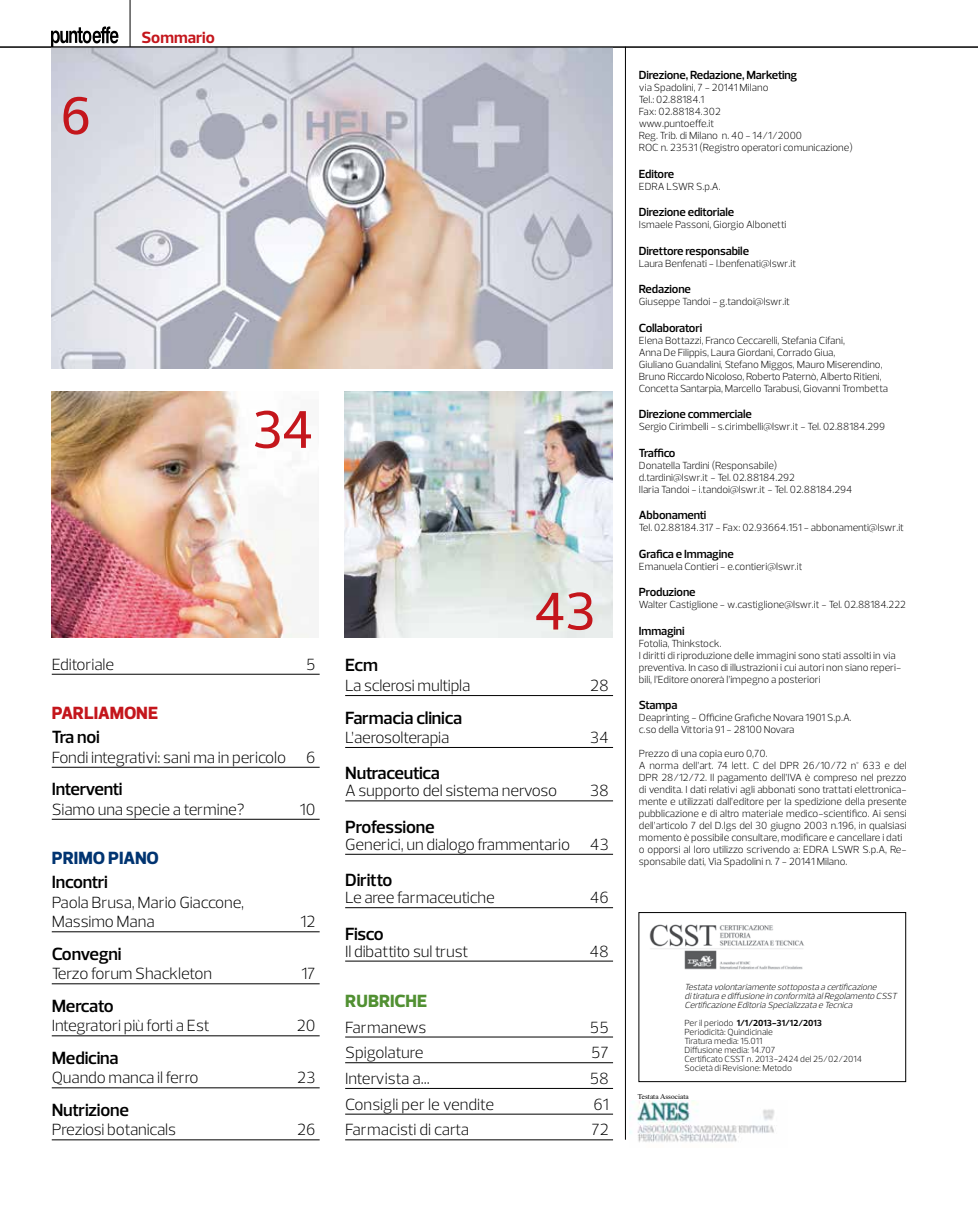
<style>
.page{position:relative;width:978px;height:1212px;background:#fff}
.page>*{position:absolute;margin:0;border:0;box-sizing:border-box;transform-origin:0 0}
.t1{font:500 54px "Prelo";color:#c4161c}
.t2{font:600 18px "Prelo";letter-spacing:-.01em;color:#000}
.t3{font:800 18px "Prelo";letter-spacing:-.01em;color:#c4161c}
.t4{font:600 18px "Prelo";letter-spacing:-.03em;color:#000}
.t5{font:800 18px "Prelo";color:#003471}
.t6{font:800 18px "Prelo";letter-spacing:.005em;color:#519032}
.t7{font:300 16.5px/19.5px "Prelo";letter-spacing:-.01em;color:#000}
.t8{font:700 16.5px "Prelo";color:#c4161c}
.t9{font:600 12px "Prelo";letter-spacing:-.01em;color:#000}
.t10{font:300 10.5px/12px "Prelo";color:#000}
.t11{font:300 9px/9px "Prelo";color:#000}
.t12{font:italic 300 9px/9px "Prelo";color:#000}
.t13{font:7.35px "Times";color:#000}
.s1{font-weight:700}
</style>
<div class="page">
<svg style="left:51px;top:26px;width:67px;height:21px"></svg>
<hr style="left:130px;top:0;width:1px;height:47px;background:#000">
<hr style="left:52px;top:674px;width:268px;height:1px;background:#000">
<hr style="left:52px;top:767px;width:268px;height:1px;background:#000">
<hr style="left:52px;top:819px;width:268px;height:1px;background:#000">
<hr style="left:52px;top:931px;width:268px;height:1px;background:#000">
<hr style="left:52px;top:983px;width:268px;height:1px;background:#000">
<hr style="left:52px;top:1035px;width:268px;height:1px;background:#000">
<hr style="left:52px;top:1087px;width:268px;height:1px;background:#000">
<hr style="left:52px;top:1139px;width:268px;height:1px;background:#000">
<hr style="left:345px;top:695px;width:268px;height:1px;background:#000">
<hr style="left:345px;top:747px;width:268px;height:1px;background:#000">
<hr style="left:345px;top:801px;width:268px;height:1px;background:#000">
<hr style="left:345px;top:854px;width:268px;height:1px;background:#000">
<hr style="left:345px;top:907px;width:268px;height:1px;background:#000">
<hr style="left:345px;top:961px;width:268px;height:1px;background:#000">
<hr style="left:345px;top:1037px;width:268px;height:1px;background:#000">
<hr style="left:345px;top:1062px;width:268px;height:1px;background:#000">
<hr style="left:345px;top:1088px;width:268px;height:1px;background:#000">
<hr style="left:345px;top:1114px;width:268px;height:1px;background:#000">
<hr style="left:345px;top:1139px;width:268px;height:1px;background:#000">
<hr style="left:625px;top:47px;width:1px;height:1093px;background:#000">
<img style="left:51px;top:48px;width:561px;height:321px">
<img style="left:51px;top:392px;width:259px;height:245px">
<img style="left:344px;top:391px;width:268px;height:247px">
<hr style="left:0;top:47px;width:978px;height:1px;background:#000">
<div style="left:638px;top:912px;width:268px;height:170px;border:1px solid #000"></div>
<img style="left:649px;top:924px;width:155px;height:45px">
<img style="left:630px;top:1101px;width:145px;height:42px">
<h1 class="t1" style="left:61px;top:83px;width:32px">6</h1>
<h3 class="t8" style="left:142px;top:28px;width:75px">Sommario</h3>
<h1 class="t1" style="left:252px;top:397px;width:63px">34</h1>
<h3 class="t7" style="left:52px;top:655px;width:64px">Editoriale</h3>
<h3 class="t7" style="left:306px;top:655px;width:11px">5</h3>
<h2 class="t3" style="left:52px;top:702px;width:108px">PARLIAMONE</h2>
<h2 class="t2" style="left:52px;top:726px;width:50px">Tra noi</h2>
<h3 class="t7" style="left:52px;top:748px;width:265px">Fondi integrativi: sani ma in pericolo 6</h3>
<h2 class="t4" style="left:52px;top:778px;width:72px">Interventi</h2>
<h3 class="t7" style="left:52px;top:800px;width:194px">Siamo una specie a termine?</h3>
<h3 class="t7" style="left:300px;top:800px;width:17px">10</h3>
<h2 class="t5" style="left:52px;top:847px;width:109px">PRIMO PIANO</h2>
<h2 class="t2" style="left:52px;top:871px;width:58px">Incontri</h2>
<h3 class="t7" style="left:52px;top:893px;width:194px">Paola Brusa, Mario Giaccone,<br>Massimo Mana</h3>
<h3 class="t7" style="left:301px;top:912px;width:16px">12</h3>
<h2 class="t2" style="left:52px;top:943px;width:71px">Convegni</h2>
<h3 class="t7" style="left:52px;top:964px;width:162px">Terzo forum Shackleton</h3>
<h3 class="t7" style="left:301px;top:964px;width:16px">17</h3>
<h2 class="t2" style="left:52px;top:995px;width:63px">Mercato</h2>
<h3 class="t7" style="left:52px;top:1016px;width:160px">Integratori più forti a Est</h3>
<h3 class="t7" style="left:297px;top:1016px;width:20px">20</h3>
<h2 class="t2" style="left:52px;top:1047px;width:68px">Medicina</h2>
<h3 class="t7" style="left:52px;top:1068px;width:148px">Quando manca il ferro</h3>
<h3 class="t7" style="left:297px;top:1068px;width:20px">23</h3>
<h2 class="t2" style="left:52px;top:1099px;width:79px">Nutrizione</h2>
<h3 class="t7" style="left:52px;top:1120px;width:126px">Preziosi botanicals</h3>
<h3 class="t7" style="left:297px;top:1120px;width:20px">26</h3>
<h1 class="t1" style="left:534px;top:578px;width:63px">43</h1>
<h2 class="t2" style="left:345px;top:654px;width:34px">Ecm</h2>
<h3 class="t7" style="left:345px;top:676px;width:127px">La sclerosi multipla</h3>
<h3 class="t7" style="left:590px;top:676px;width:20px">28</h3>
<h2 class="t2" style="left:345px;top:707px;width:118px">Farmacia clinica</h2>
<h3 class="t7" style="left:345px;top:728px;width:106px">L’aerosolterapia</h3>
<h3 class="t7" style="left:590px;top:728px;width:20px">34</h3>
<h2 class="t2" style="left:345px;top:762px;width:96px">Nutraceutica</h2>
<h3 class="t7" style="left:345px;top:781px;width:213px">A supporto del sistema nervoso</h3>
<h3 class="t7" style="left:590px;top:781px;width:20px">38</h3>
<h2 class="t2" style="left:345px;top:815px;width:91px">Professione</h2>
<h3 class="t7" style="left:345px;top:835px;width:265px">Generici, un dialogo frammentario 43</h3>
<h2 class="t2" style="left:345px;top:869px;width:49px">Diritto</h2>
<h3 class="t7" style="left:345px;top:888px;width:151px">Le aree farmaceutiche</h3>
<h3 class="t7" style="left:590px;top:888px;width:20px">46</h3>
<h2 class="t2" style="left:345px;top:922px;width:40px">Fisco</h2>
<h3 class="t7" style="left:345px;top:941px;width:125px">Il dibattito sul trust</h3>
<h3 class="t7" style="left:589px;top:941px;width:21px">48</h3>
<h2 class="t6" style="left:345px;top:990px;width:83px">RUBRICHE</h2>
<h3 class="t7" style="left:345px;top:1017px;width:83px">Farmanews</h3>
<h3 class="t7" style="left:590px;top:1017px;width:20px">55</h3>
<h3 class="t7" style="left:345px;top:1043px;width:80px">Spigolature</h3>
<h3 class="t7" style="left:591px;top:1043px;width:19px">57</h3>
<h3 class="t7" style="left:345px;top:1069px;width:86px">Intervista a...</h3>
<h3 class="t7" style="left:590px;top:1069px;width:21px">58</h3>
<h3 class="t7" style="left:345px;top:1094px;width:150px">Consigli per le vendite</h3>
<h3 class="t7" style="left:593px;top:1094px;width:17px">61</h3>
<h3 class="t7" style="left:345px;top:1120px;width:125px">Farmacisti di carta</h3>
<h3 class="t7" style="left:591px;top:1120px;width:19px">72</h3>
<p class="t9" style="left:639px;top:68px;width:160px">Direzione, Redazione, Marketing</p>
<p class="t10" style="left:639px;top:82px;width:215px">via Spadolini, 7 - 20141 Milano<br>Tel.: 02.88184.1<br>Fax: 02.88184.302<br>www.puntoeffe.it<br>Reg. Trib. di Milano n. 40 - 14/1/2000<br>ROC n. 23531 (Registro operatori comunicazione)</p>
<p class="t9" style="left:639px;top:166px;width:37px">Editore</p>
<p class="t10" style="left:639px;top:180px;width:83px">EDRA LSWR S.p.A.</p>
<p class="t9" style="left:639px;top:205px;width:97px">Direzione editoriale</p>
<p class="t10" style="left:639px;top:219px;width:149px">Ismaele Passoni, Giorgio Albonetti</p>
<p class="t9" style="left:639px;top:243px;width:112px">Direttore responsabile</p>
<p class="t10" style="left:639px;top:257px;width:159px">Laura Benfenati - l.benfenati@lswr.it</p>
<p class="t9" style="left:639px;top:282px;width:54px">Redazione</p>
<p class="t10" style="left:639px;top:296px;width:153px">Giuseppe Tandoi - g.tandoi@lswr.it</p>
<p class="t9" style="left:639px;top:320px;width:65px">Collaboratori</p>
<p class="t10" style="left:639px;top:334px;width:251px">Elena Bottazzi, Franco Ceccarelli, Stefania Cifani,<br>Anna De Filippis, Laura Giordani, Corrado Giua,<br>Giuliano Guandalini, Stefano Miggos, Mauro Miserendino, Bruno Riccardo Nicoloso, Roberto Paternò, Alberto Ritieni, Concetta Santarpia, Marcello Tarabusi, Giovanni Trombetta</p>
<p class="t9" style="left:639px;top:407px;width:114px">Direzione commerciale</p>
<p class="t10" style="left:639px;top:421px;width:248px">Sergio Cirimbelli - s.cirimbelli@lswr.it - Tel. 02.88184.299</p>
<p class="t9" style="left:639px;top:445px;width:38px">Traffico</p>
<p class="t10" style="left:639px;top:459px;width:215px">Donatella Tardini (Responsabile)<br>d.tardini@lswr.it - Tel. 02.88184.292<br>Ilaria Tandoi - i.tandoi@lswr.it - Tel. 02.88184.294</p>
<p class="t9" style="left:639px;top:508px;width:69px">Abbonamenti</p>
<p class="t10" style="left:639px;top:522px;width:267px">Tel. 02.88184.317 - Fax: 02.93664.151 - abbonamenti@lswr.it</p>
<p class="t9" style="left:639px;top:546px;width:96px">Grafica e Immagine</p>
<p class="t10" style="left:639px;top:560px;width:165px">Emanuela Contieri - e.contieri@lswr.it</p>
<p class="t9" style="left:639px;top:585px;width:58px">Produzione</p>
<p class="t10" style="left:639px;top:599px;width:269px">Walter Castiglione - w.castiglione@lswr.it - Tel. 02.88184.222</p>
<p class="t9" style="left:639px;top:623px;width:47px">Immagini</p>
<p class="t10" style="left:639px;top:637px;width:264px">Fotolia, Thinkstock.<br>I diritti di riproduzione delle immagini sono stati assolti in via preventiva. In caso di illustrazioni i cui autori non siano reperi&shy;bili, l’Editore onorerà l’impegno a posteriori</p>
<p class="t9" style="left:639px;top:698px;width:40px">Stampa</p>
<p class="t10" style="left:639px;top:712px;width:214px">Deaprinting - Officine Grafiche Novara 1901 S.p.A. c.so della Vittoria 91 - 28100 Novara</p>
<p class="t10" style="left:639px;top:748px;width:269px">Prezzo di una copia euro 0,70.<br>A norma dell’art. 74 lett. C del DPR 26/10/72 n° 633 e del DPR 28/12/72. Il pagamento dell’IVA è compreso nel prezzo di vendita. I dati relativi agli abbonati sono trattati elettronica&shy;mente e utilizzati dall’editore per la spedizione della presente pubblicazione e di altro materiale medico-scientifico. Ai sensi dell’articolo 7 del D.lgs del 30 giugno 2003 n.196, in qualsiasi momento è possibile consultare, modificare e cancellare i dati o opporsi al loro utilizzo scrivendo a: EDRA LSWR S.p.A, Re&shy;sponsabile dati, Via Spadolini n. 7 - 20141 Milano.</p>
<p class="t12" style="left:685px;top:982px;width:216px">Testata volontariamente sottoposta a certificazione ditiratura e diffusione in conformità alRegolamento CSST<br>Certificazione Editoria Specializzata e Tecnica</p>
<p class="t11" style="left:685px;top:1018px;width:179px">Per il periodo <span class="s1">1/1/2013-31/12/2013<br></span>Periodicità: Quindicinale<br>Tiratura media: 15.011<br>Diffusione media: 14.707<br>Certificato CSST n. 2013-2424 del 25/02/2014<br>Società di Revisione: Metodo</p>
<p class="t13" style="left:638px;top:1089px;width:53px">Testata Associata</p>
</div>
